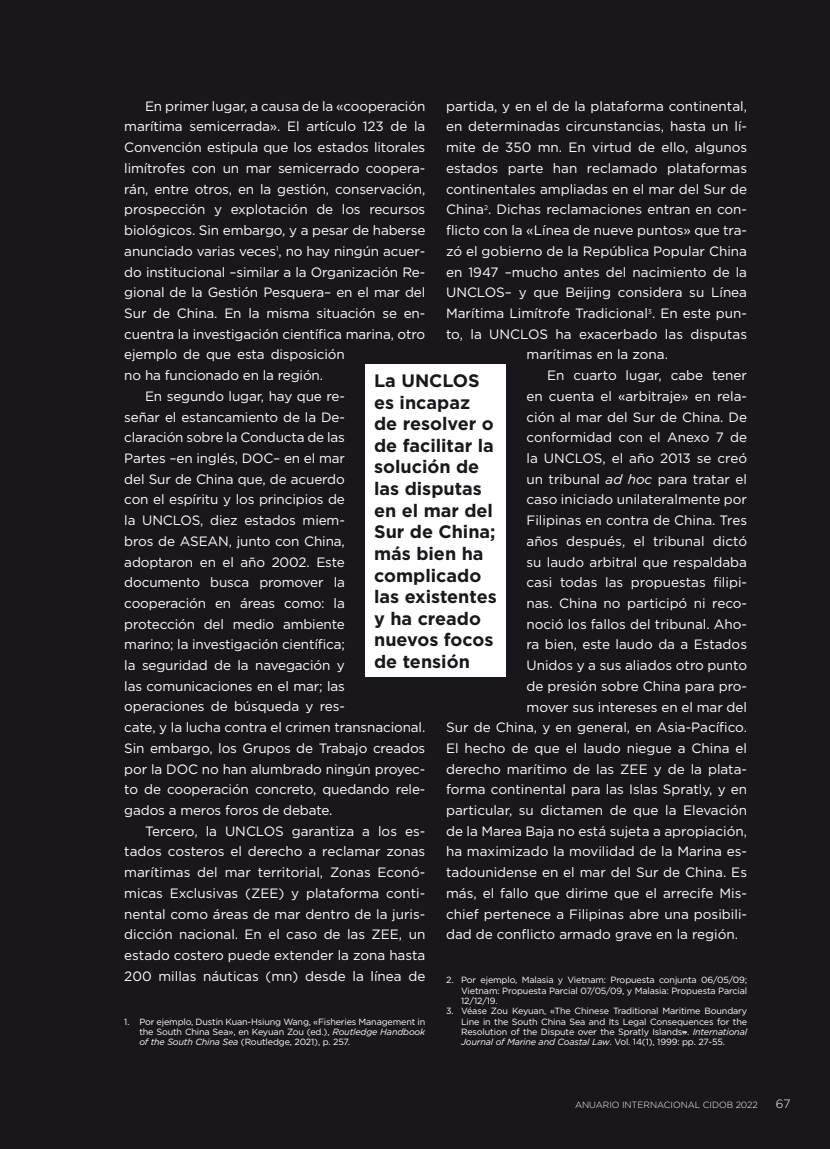
<style>
.page{position:relative;width:830px;height:1149px;background:#fff}
.page>*{position:absolute;margin:0;border:0;box-sizing:border-box;transform-origin:0 0}
.t1{font:700 18px/21.6px "Gotham";color:#1a171c}
.t2{font:13.5px "Gotham";color:#fff}
.t3{font:300 12px "Gotham";color:#fff}
.t4{font:9px/10.4px "Gotham";letter-spacing:-.015em;color:#fff;text-align:justify}
.t5{font:300 9px "Gotham";color:#fff}
.s1{font-style:italic}
</style>
<div class="page">
<div style="left:0;top:0;width:829px;height:1148px;background:#1a171c"></div>
<div style="left:365px;top:364px;width:140px;height:312px;background:#fff"></div>
<p class="t2" style="left:145px;top:97px;width:282px">En primer lugar, a causa de la «cooperación</p>
<p class="t2" style="left:124px;top:118px;width:302px">marítima semicerrada». El artículo 123 de la</p>
<p class="t2" style="left:124px;top:139px;width:302px">Convención estipula que los estados litorales</p>
<p class="t2" style="left:124px;top:159px;width:302px">limítrofes con un mar semicerrado coopera-</p>
<p class="t2" style="left:124px;top:180px;width:302px">rán, entre otros, en la gestión, conservación,</p>
<p class="t2" style="left:124px;top:201px;width:302px">prospección y explotación de los recursos</p>
<p class="t2" style="left:124px;top:221px;width:302px">biológicos. Sin embargo, y a pesar de haberse</p>
<p class="t2" style="left:124px;top:242px;width:302px">anunciado varias veces<sup>1</sup>, no hay ningún acuer-</p>
<p class="t2" style="left:124px;top:263px;width:302px">do institucional –similar a la Organización Re-</p>
<p class="t2" style="left:124px;top:284px;width:302px">gional de la Gestión Pesquera– en el mar del</p>
<p class="t2" style="left:124px;top:304px;width:302px">Sur de China. En la misma situación se en-</p>
<p class="t2" style="left:124px;top:325px;width:302px">cuentra la investigación científica marina, otro</p>
<p class="t2" style="left:124px;top:346px;width:222px">ejemplo de que esta disposición</p>
<p class="t2" style="left:124px;top:366px;width:200px">no ha funcionado en la región.</p>
<p class="t2" style="left:145px;top:387px;width:201px">En segundo lugar, hay que re-</p>
<p class="t2" style="left:124px;top:408px;width:222px">señar el estancamiento de la De-</p>
<p class="t2" style="left:124px;top:428px;width:222px">claración sobre la Conducta de las</p>
<p class="t2" style="left:124px;top:449px;width:222px">Partes –en inglés, DOC– en el mar</p>
<p class="t2" style="left:124px;top:470px;width:222px">del Sur de China que, de acuerdo</p>
<p class="t2" style="left:124px;top:491px;width:222px">con el espíritu y los principios de</p>
<p class="t2" style="left:124px;top:511px;width:222px">la UNCLOS, diez estados miem-</p>
<p class="t2" style="left:124px;top:532px;width:222px">bros de ASEAN, junto con China,</p>
<p class="t2" style="left:124px;top:553px;width:222px">adoptaron en el año 2002. Este</p>
<p class="t2" style="left:124px;top:573px;width:222px">documento busca promover la</p>
<p class="t2" style="left:124px;top:594px;width:222px">cooperación en áreas como: la</p>
<p class="t2" style="left:124px;top:615px;width:222px">protección del medio ambiente</p>
<p class="t2" style="left:124px;top:635px;width:222px">marino; la investigación científica;</p>
<p class="t2" style="left:124px;top:656px;width:222px">la seguridad de la navegación y</p>
<p class="t2" style="left:124px;top:677px;width:222px">las comunicaciones en el mar; las</p>
<p class="t2" style="left:124px;top:697px;width:222px">operaciones de búsqueda y res-</p>
<p class="t2" style="left:124px;top:718px;width:302px">cate, y la lucha contra el crimen transnacional.</p>
<p class="t2" style="left:124px;top:739px;width:302px">Sin embargo, los Grupos de Trabajo creados</p>
<p class="t2" style="left:124px;top:760px;width:302px">por la DOC no han alumbrado ningún proyec-</p>
<p class="t2" style="left:124px;top:780px;width:302px">to de cooperación concreto, quedando rele-</p>
<p class="t2" style="left:124px;top:801px;width:209px">gados a meros foros de debate.</p>
<p class="t2" style="left:145px;top:822px;width:282px">Tercero, la UNCLOS garantiza a los es-</p>
<p class="t2" style="left:124px;top:842px;width:302px">tados costeros el derecho a reclamar zonas</p>
<p class="t2" style="left:124px;top:863px;width:302px">marítimas del mar territorial, Zonas Econó-</p>
<p class="t2" style="left:124px;top:884px;width:302px">micas Exclusivas (ZEE) y plataforma conti-</p>
<p class="t2" style="left:124px;top:904px;width:302px">nental como áreas de mar dentro de la juris-</p>
<p class="t2" style="left:124px;top:925px;width:302px">dicción nacional. En el caso de las ZEE, un</p>
<p class="t2" style="left:124px;top:946px;width:302px">estado costero puede extender la zona hasta</p>
<p class="t2" style="left:124px;top:967px;width:302px">200 millas náuticas (mn) desde la línea de</p>
<p class="t4" style="left:139px;top:1015px;width:287px;text-indent:-15px">1. Por ejemplo, Dustin Kuan-Hsiung Wang, «Fisheries Management in the South China Sea», en Keyuan Zou (ed.), <span class="s1">Routledge Handbook of the South China Sea</span> (Routledge, 2021), p. 257.</p>
<p class="t2" style="left:446px;top:97px;width:302px">partida, y en el de la plataforma continental,</p>
<p class="t2" style="left:446px;top:118px;width:302px">en determinadas circunstancias, hasta un lí-</p>
<p class="t2" style="left:446px;top:139px;width:302px">mite de 350 mn. En virtud de ello, algunos</p>
<p class="t2" style="left:446px;top:159px;width:302px">estados parte han reclamado plataformas</p>
<p class="t2" style="left:446px;top:180px;width:302px">continentales ampliadas en el mar del Sur de</p>
<p class="t2" style="left:446px;top:201px;width:302px">China<sup>2</sup>. Dichas reclamaciones entran en con-</p>
<p class="t2" style="left:446px;top:221px;width:302px">flicto con la «Línea de nueve puntos» que tra-</p>
<p class="t2" style="left:446px;top:242px;width:302px">zó el gobierno de la República Popular China</p>
<p class="t2" style="left:446px;top:263px;width:302px">en 1947 –mucho antes del nacimiento de la</p>
<p class="t2" style="left:446px;top:284px;width:302px">UNCLOS– y que Beijing considera su Línea</p>
<p class="t2" style="left:446px;top:304px;width:302px">Marítima Limítrofe Tradicional<sup>3</sup>. En este pun-</p>
<p class="t2" style="left:446px;top:325px;width:302px">to, la UNCLOS ha exacerbado las disputas</p>
<p class="t2" style="left:526px;top:346px;width:143px">marítimas en la zona.</p>
<p class="t2" style="left:547px;top:366px;width:201px">En cuarto lugar, cabe tener</p>
<p class="t2" style="left:526px;top:387px;width:222px">en cuenta el «arbitraje» en rela-</p>
<p class="t2" style="left:526px;top:408px;width:222px">ción al mar del Sur de China. De</p>
<p class="t2" style="left:526px;top:428px;width:222px">conformidad con el Anexo 7 de</p>
<p class="t2" style="left:526px;top:449px;width:222px">la UNCLOS, el año 2013 se creó</p>
<p class="t2" style="left:526px;top:470px;width:222px">un tribunal <span class="s1">ad hoc</span> para tratar el</p>
<p class="t2" style="left:526px;top:491px;width:222px">caso iniciado unilateralmente por</p>
<p class="t2" style="left:526px;top:511px;width:222px">Filipinas en contra de China. Tres</p>
<p class="t2" style="left:526px;top:532px;width:222px">años después, el tribunal dictó</p>
<p class="t2" style="left:526px;top:553px;width:222px">su laudo arbitral que respaldaba</p>
<p class="t2" style="left:526px;top:573px;width:222px">casi todas las propuestas filipi-</p>
<p class="t2" style="left:526px;top:594px;width:222px">nas. China no participó ni reco-</p>
<p class="t2" style="left:526px;top:615px;width:222px">noció los fallos del tribunal. Aho-</p>
<p class="t2" style="left:526px;top:635px;width:222px">ra bien, este laudo da a Estados</p>
<p class="t2" style="left:526px;top:656px;width:222px">Unidos y a sus aliados otro punto</p>
<p class="t2" style="left:526px;top:677px;width:222px">de presión sobre China para pro-</p>
<p class="t2" style="left:526px;top:697px;width:222px">mover sus intereses en el mar del</p>
<p class="t2" style="left:446px;top:718px;width:302px">Sur de China, y en general, en Asia-Pacífico.</p>
<p class="t2" style="left:446px;top:739px;width:302px">El hecho de que el laudo niegue a China el</p>
<p class="t2" style="left:446px;top:760px;width:302px">derecho marítimo de las ZEE y de la plata-</p>
<p class="t2" style="left:446px;top:780px;width:302px">forma continental para las Islas Spratly, y en</p>
<p class="t2" style="left:446px;top:801px;width:302px">particular, su dictamen de que la Elevación</p>
<p class="t2" style="left:446px;top:822px;width:302px">de la Marea Baja no está sujeta a apropiación,</p>
<p class="t2" style="left:446px;top:842px;width:302px">ha maximizado la movilidad de la Marina es-</p>
<p class="t2" style="left:446px;top:863px;width:302px">tadounidense en el mar del Sur de China. Es</p>
<p class="t2" style="left:446px;top:884px;width:302px">más, el fallo que dirime que el arrecife Mis-</p>
<p class="t2" style="left:446px;top:904px;width:302px">chief pertenece a Filipinas abre una posibili-</p>
<p class="t2" style="left:446px;top:925px;width:293px">dad de conflicto armado grave en la región.</p>
<p class="t4" style="left:461px;top:974px;width:287px;text-indent:-15px">2. Por ejemplo, Malasia y Vietnam: Propuesta conjunta 06/05/09; Vietnam: Propuesta Parcial 07/05/09, y Malasia: Propuesta Parcial 12/12/19.</p>
<p class="t4" style="left:461px;top:1005px;width:287px;text-indent:-15px">3. Véase Zou Keyuan, «The Chinese Traditional Maritime Boundary Line in the South China Sea and Its Legal Consequences for the Resolution of the Dispute over the Spratly Islands». <span class="s1">International Journal of Marine and Coastal Law</span>. Vol. 14(1), 1999: pp. 27-55.</p>
<h1 class="t1" style="left:374px;top:369px;width:124px">La UNCLOS es incapaz de resolver o de facilitar la solución de las disputas en el mar del<br>Sur de China; más bien ha complicado las existentes y ha creado nuevos focos de tensión</h1>
<p class="t5" style="left:574px;top:1098px;width:184px">ANUARIO INTERNACIONAL CIDOB 2022</p>
<p class="t3" style="left:775px;top:1095px;width:16px">67</p>
</div>
